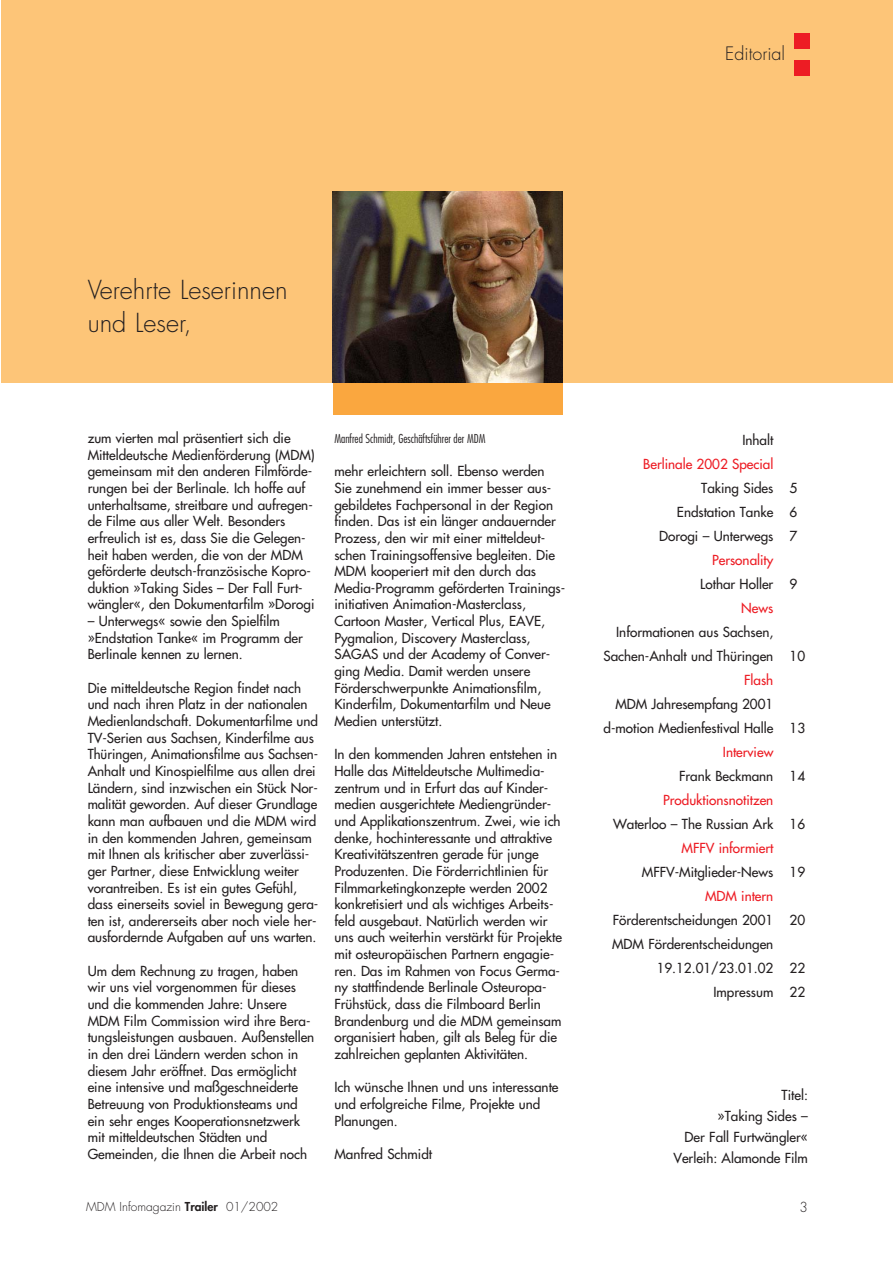
<style>
.page{position:relative;width:893px;height:1263px;background:#fff}
.page>*{position:absolute;margin:0;border:0;box-sizing:border-box;transform-origin:0 0}
.t1{font:300 25.5px/33px "Futura";color:#231f20}
.t2{font:300 18px "Futura";color:#231f20}
.t3{font:13.5px/16.6px "Futura";color:#231f20}
.t4{font:13.5px "Futura";color:#ed1c24}
.t5{font:300 13.5px "Futura";color:#231f20}
.t6{font:300 condensed 12px "Futura";color:#231f20}
.t7{font:300 12px "Futura";color:#231f20}
.s1{font-weight:800}
</style>
<div class="page">
<div style="left:1px;top:0;width:891px;height:383px;background:#fdc578"></div>
<div style="left:794px;top:60px;width:15px;height:16px;background:#ed1c24"></div>
<div style="left:794px;top:33px;width:15px;height:16px;background:#ed1c24"></div>
<img style="left:333px;top:191px;width:229px;height:192px">
<div style="left:333px;top:383px;width:229px;height:32px;background:#faa73f"></div>
<h2 class="t2" style="left:725px;top:45px;width:61px">Editorial</h2>
<h1 class="t1" style="left:88px;top:275px;width:201px">Verehrte Leserinnen und Leser,</h1>
<p class="t3" style="left:88px;top:431px;width:229px">zum vierten mal präsentiert sich die Mitteldeutsche Medienförderung (MDM) gemeinsam mit den anderen Filmförde&shy;rungen bei der Berlinale. Ich hoffe auf unterhaltsame, streitbare und aufregen&shy;de Filme aus aller Welt. Besonders erfreulich ist es, dass Sie die Gelegen&shy;heit haben werden, die von der MDM geförderte deutsch-französische Kopro&shy;duktion »Taking Sides – Der Fall Furt&shy;wängler«, den Dokumentarfilm »Dorogi</p>
<p class="t3" style="left:88px;top:614px;width:217px">– Unterwegs« sowie den Spielfilm »Endstation Tanke« im Programm der<br>Berlinale kennen zu lernen.</p>
<p class="t3" style="left:88px;top:680px;width:232px">Die mitteldeutsche Region findet nach und nach ihren Platz in der nationalen Medienlandschaft. Dokumentarfilme und TV-Serien aus Sachsen, Kinderfilme aus Thüringen, Animationsfilme aus Sachsen-Anhalt und Kinospielfilme aus allen drei Ländern, sind inzwischen ein Stück Nor&shy;malität geworden. Auf dieser Grundlage kann man aufbauen und die MDM wird in den kommenden Jahren, gemeinsam mit Ihnen als kritischer aber zuverlässi&shy;ger Partner, diese Entwicklung weiter vorantreiben. Es ist ein gutes Gefühl, dass einerseits soviel in Bewegung gera&shy;ten ist, andererseits aber noch viele her&shy;ausfordernde Aufgaben auf uns warten.</p>
<p class="t3" style="left:88px;top:963px;width:228px">Um dem Rechnung zu tragen, haben wir uns viel vorgenommen für dieses und die kommenden Jahre: Unsere MDM Film Commission wird ihre Bera&shy;tungsleistungen ausbauen. Außenstellen in den drei Ländern werden schon in diesem Jahr eröffnet. Das ermöglicht eine intensive und maßgeschneiderte Betreuung von Produktionsteams und ein sehr enges Kooperationsnetzwerk mit mitteldeutschen Städten und Gemeinden, die Ihnen die Arbeit noch</p>
<p class="t6" style="left:334px;top:433px;width:153px">Manfred Schmidt, Geschäftsführer der MDM</p>
<p class="t3" style="left:334px;top:464px;width:232px">mehr erleichtern soll. Ebenso werden<br>Sie zunehmend ein immer besser aus&shy;gebildetes Fachpersonal in der Region finden. Das ist ein länger andauernder Prozess, den wir mit einer mitteldeut&shy;schen Trainingsoffensive begleiten. Die MDM kooperiert mit den durch das Media-Programm geförderten Trainings&shy;initiativen Animation-Masterclass, Cartoon Master, Vertical Plus, EAVE, Pygmalion, Discovery Masterclass, SAGAS und der Academy of Conver&shy;ging Media. Damit werden unsere Förderschwerpunkte Animationsfilm, Kinderfilm, Dokumentarfilm und Neue Medien unterstützt.</p>
<p class="t3" style="left:334px;top:747px;width:229px">In den kommenden Jahren entstehen in Halle das Mitteldeutsche Multimedia&shy;zentrum und in Erfurt das auf Kinder&shy;medien ausgerichtete Mediengründer&shy;und Applikationszentrum. Zwei, wie ich denke, hochinteressante und attraktive Kreativitätszentren gerade für junge Produzenten. Die Förderrichtlinien für Filmmarketingkonzepte werden 2002 konkretisiert und als wichtiges Arbeits&shy;feld ausgebaut. Natürlich werden wir uns auch weiterhin verstärkt für Projekte mit osteuropäischen Partnern engagie&shy;ren. Das im Rahmen von Focus Germa&shy;ny stattfindende Berlinale Osteuropa-Frühstück, dass die Filmboard Berlin Brandenburg und die MDM gemeinsam organisiert haben, gilt als Beleg für die zahlreichen geplanten Aktivitäten.</p>
<p class="t3" style="left:334px;top:1080px;width:225px">Ich wünsche Ihnen und uns interessante und erfolgreiche Filme, Projekte und<br>Planungen.</p>
<p class="t3" style="left:334px;top:1147px;width:99px">Manfred Schmidt</p>
<p class="t3" style="left:742px;top:432px;width:32px">Inhalt</p>
<p class="t4" style="left:643px;top:457px;width:132px">Berlinale 2002 Special</p>
<p class="t3" style="left:659px;top:477px;width:140px;line-height:24px;text-align:right">Taking Sides 5<br>Endstation Tanke 6<br>Dorogi – Unterwegs 7</p>
<p class="t4" style="left:712px;top:553px;width:63px">Personality</p>
<p class="t3" style="left:700px;top:576px;width:99px">Lothar Holler 9</p>
<p class="t4" style="left:741px;top:601px;width:34px">News</p>
<p class="t3" style="left:603px;top:621px;width:203px;line-height:24px;text-indent:13px">Informationen aus Sachsen,<br>Sachen-Anhalt und Thüringen 10</p>
<p class="t4" style="left:744px;top:673px;width:31px">Flash</p>
<p class="t3" style="left:603px;top:693px;width:203px;line-height:24px;text-indent:12px">MDM Jahresempfang 2001 d-motion Medienfestival Halle 13</p>
<p class="t4" style="left:722px;top:745px;width:52px">Interview</p>
<p class="t3" style="left:679px;top:768px;width:128px">Frank Beckmann 14</p>
<p class="t4" style="left:663px;top:793px;width:112px">Produktionsnotitzen</p>
<p class="t3" style="left:613px;top:816px;width:194px">Waterloo – The Russian Ark 16</p>
<p class="t4" style="left:681px;top:841px;width:93px">MFFV informiert</p>
<p class="t3" style="left:642px;top:864px;width:165px">MFFV-Mitglieder-News 19</p>
<p class="t4" style="left:705px;top:889px;width:70px">MDM intern</p>
<p class="t3" style="left:612px;top:909px;width:195px;line-height:24px">Förderentscheidungen 2001 20<br>MDM Förderentscheidungen</p>
<p class="t3" style="left:656px;top:957px;width:150px;line-height:24px;text-align:right">19.12.01/23.01.02 22<br>Impressum 22</p>
<p class="t3" style="left:673px;top:1086px;width:136px;line-height:21px;text-align:right">Titel:<br>»Taking Sides –<br>Der Fall Furtwängler«<br>Verleih: Alamonde Film</p>
<p class="t7" style="left:86px;top:1201px;width:194px">MDM Infomagazin <span class="s1">Trailer</span> 01/2002</p>
<p class="t5" style="left:799px;top:1201px;width:10px">3</p>
</div>
